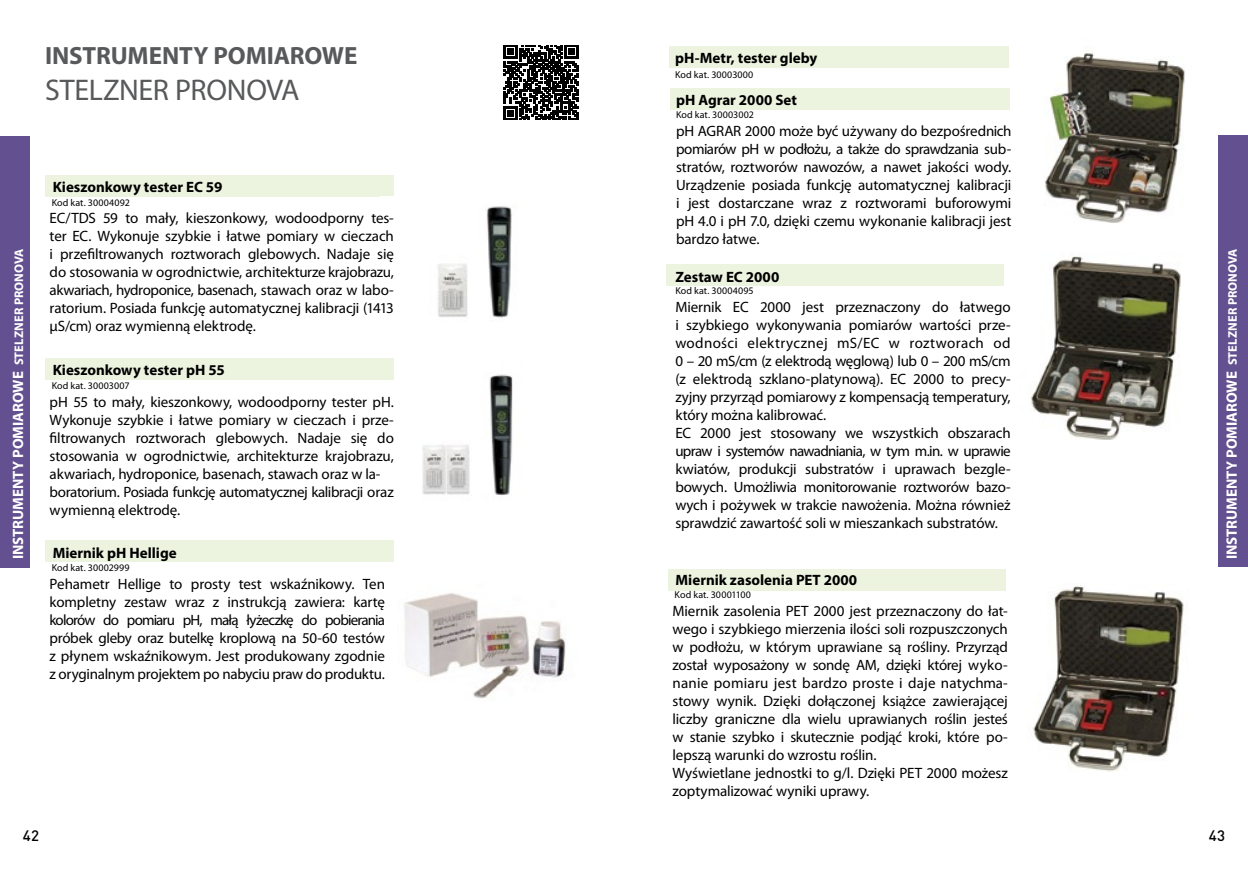
<style>
.page{position:relative;width:1248px;height:886px;background:#fff}
.page>*{position:absolute;margin:0;border:0;box-sizing:border-box;transform-origin:0 0}
.t1{font:30px "Myriad Pro";letter-spacing:-.01em;color:#58595b}
.t2{font:700 25px "Myriad Pro";letter-spacing:-.005em;color:#58595b}
.t3{font:15px/18px "Myriad Pro";letter-spacing:-.01em;color:#000;text-align:justify}
.t4{font:700 15px "Myriad Pro";color:#000}
.t5{font:700 15px "Myriad Pro";letter-spacing:-.005em;color:#fff}
.t6{font:500 15px "DIN Pro";color:#000}
.t7{font:10px "Myriad Pro";letter-spacing:.015em;color:#000}
.s1{font-size:12.5px}
</style>
<div class="page">
<div style="left:1218px;top:136px;width:29px;height:431px;background:#635090"></div>
<div style="left:0;top:136px;width:29px;height:431px;background:#635090"></div>
<img style="left:393px;top:362px;width:120px;height:134px">
<div style="left:45px;top:358px;width:348px;height:22px;background:#ecf4e0"></div>
<div style="left:45px;top:175px;width:348px;height:21px;background:#ecf4e0"></div>
<img style="left:438px;top:206px;width:74px;height:112px">
<div style="left:669px;top:47px;width:339px;height:21px;background:#ecf4e0"></div>
<div style="left:45px;top:540px;width:348px;height:21px;background:#ecf4e0"></div>
<div style="left:669px;top:88px;width:340px;height:21px;background:#ecf4e0"></div>
<img style="left:404px;top:593px;width:162px;height:106px">
<img style="left:1003px;top:256px;width:178px;height:184px">
<div style="left:666px;top:264px;width:337px;height:22px;background:#ecf4e0"></div>
<img style="left:1033px;top:585px;width:151px;height:187px">
<div style="left:668px;top:569px;width:337px;height:22px;background:#ecf4e0"></div>
<svg style="left:503px;top:45px;width:76px;height:75px"></svg>
<img style="left:1045px;top:53px;width:140px;height:169px">
<h2 class="t2" style="left:45px;top:39px;width:314px">INSTRUMENTY POMIAROWE</h2>
<h1 class="t1" style="left:45px;top:71px;width:256px">STELZNER PRONOVA</h1>
<p class="t4" style="left:675px;top:48px;width:144px">pH-Metr, tester gleby</p>
<p class="t7" style="left:675px;top:68px;width:80px">Kod kat. 30003000</p>
<p class="t4" style="left:676px;top:90px;width:122px">pH Agrar 2000 Set</p>
<p class="t7" style="left:676px;top:108px;width:79px">Kod kat. 30003002</p>
<p class="t3" style="left:676px;top:121px;width:337px">pH AGRAR 2000 może być używany do bezpośrednich pomiarów pH w podłożu, a także do sprawdzania sub&shy;stratów, roztworów nawozów, a nawet jakości wody.<br>Urządzenie posiada funkcję automatycznej kalibracji i jest dostarczane wraz z roztworami buforowymi pH 4.0 i pH 7.0, dzięki czemu wykonanie kalibracji jest bardzo łatwe.</p>
<p class="t4" style="left:675px;top:267px;width:105px">Zestaw EC 2000</p>
<p class="t7" style="left:675px;top:285px;width:80px">Kod kat. 30004095</p>
<p class="t3" style="left:675px;top:298px;width:337px;text-align:left">Miernik EC 2000 jest przeznaczony do łatwego i szybkiego wykonywania pomiarów wartości prze&shy;wodności elektrycznej mS/EC w roztworach od 0 – 20 mS/cm (z elektrodą węglową) lub 0 – 200 mS/cm (z elektrodą szklano-platynową). EC 2000 to precy&shy;zyjny przyrząd pomiarowy z kompensacją temperatury, który można kalibrować.<br>EC 2000 jest stosowany we wszystkich obszarach upraw i systemów nawadniania, w tym m.in. w uprawie kwiatów, produkcji substratów i uprawach bezgle&shy;bowych. Umożliwia monitorowanie roztworów bazo&shy;wych i pożywek w trakcie nawożenia. Można również sprawdzić zawartość soli w mieszankach substratów.</p>
<p class="t4" style="left:53px;top:178px;width:171px">Kieszonkowy tester EC 59</p>
<p class="t7" style="left:52px;top:196px;width:80px">Kod kat. 30004092</p>
<p class="t3" style="left:50px;top:209px;width:346px">EC/TDS 59 to mały, kieszonkowy, wodoodporny tes&shy;ter EC. Wykonuje szybkie i łatwe pomiary w cieczach i przefiltrowanych roztworach glebowych. Nadaje się do stosowania w ogrodnictwie, architekturze krajobrazu, akwariach, hydroponice, basenach, stawach oraz w labo&shy;ratorium. Posiada funkcję automatycznej kalibracji (1413 μS/cm) oraz wymienną elektrodę.</p>
<p class="t4" style="left:53px;top:361px;width:174px">Kieszonkowy tester pH 55</p>
<p class="t7" style="left:52px;top:379px;width:79px">Kod kat. 30003007</p>
<p class="t3" style="left:50px;top:393px;width:346px;text-align:left">pH 55 to mały, kieszonkowy, wodoodporny tester pH.<br>Wykonuje szybkie i łatwe pomiary w cieczach i prze&shy;filtrowanych roztworach glebowych. Nadaje się do stosowania w ogrodnictwie, architekturze krajobrazu, akwariach, hydroponice, basenach, stawach oraz w la&shy;boratorium. Posiada funkcję automatycznej kalibracji oraz wymienną elektrodę.</p>
<p class="t5" style="left:8px;top:559px;width:312px;rotate:-90deg">INSTRUMENTY POMIAROWE <span class="s1">STELZNER PRONOVA</span></p>
<p class="t5" style="left:1221px;top:559px;width:312px;rotate:-90deg">INSTRUMENTY POMIAROWE <span class="s1">STELZNER PRONOVA</span></p>
<p class="t4" style="left:53px;top:543px;width:126px">Miernik pH Hellige</p>
<p class="t7" style="left:52px;top:561px;width:79px">Kod kat. 30002999</p>
<p class="t3" style="left:50px;top:574px;width:337px">Pehametr Hellige to prosty test wskaźnikowy. Ten kompletny zestaw wraz z instrukcją zawiera: kartę kolorów do pomiaru pH, małą łyżeczkę do pobierania próbek gleby oraz butelkę kroplową na 50-60 testów z płynem wskaźnikowym. Jest produkowany zgodnie z oryginalnym projektem po nabyciu praw do produktu.</p>
<p class="t4" style="left:675px;top:571px;width:183px">Miernik zasolenia PET 2000</p>
<p class="t7" style="left:674px;top:588px;width:78px">Kod kat. 30001100</p>
<p class="t3" style="left:672px;top:602px;width:337px;text-align:left">Miernik zasolenia PET 2000 jest przeznaczony do łat&shy;wego i szybkiego mierzenia ilości soli rozpuszczonych w podłożu, w którym uprawiane są rośliny. Przyrząd został wyposażony w sondę AM, dzięki której wyko&shy;nanie pomiaru jest bardzo proste i daje natychma&shy;stowy wynik. Dzięki dołączonej książce zawierającej liczby graniczne dla wielu uprawianych roślin jesteś w stanie szybko i skutecznie podjąć kroki, które po&shy;lepszą warunki do wzrostu roślin.<br>Wyświetlane jednostki to g/l. Dzięki PET 2000 możesz zoptymalizować wyniki uprawy.</p>
<p class="t6" style="left:23px;top:825px;width:18px">42</p>
<p class="t6" style="left:1208px;top:825px;width:18px">43</p>
</div>
